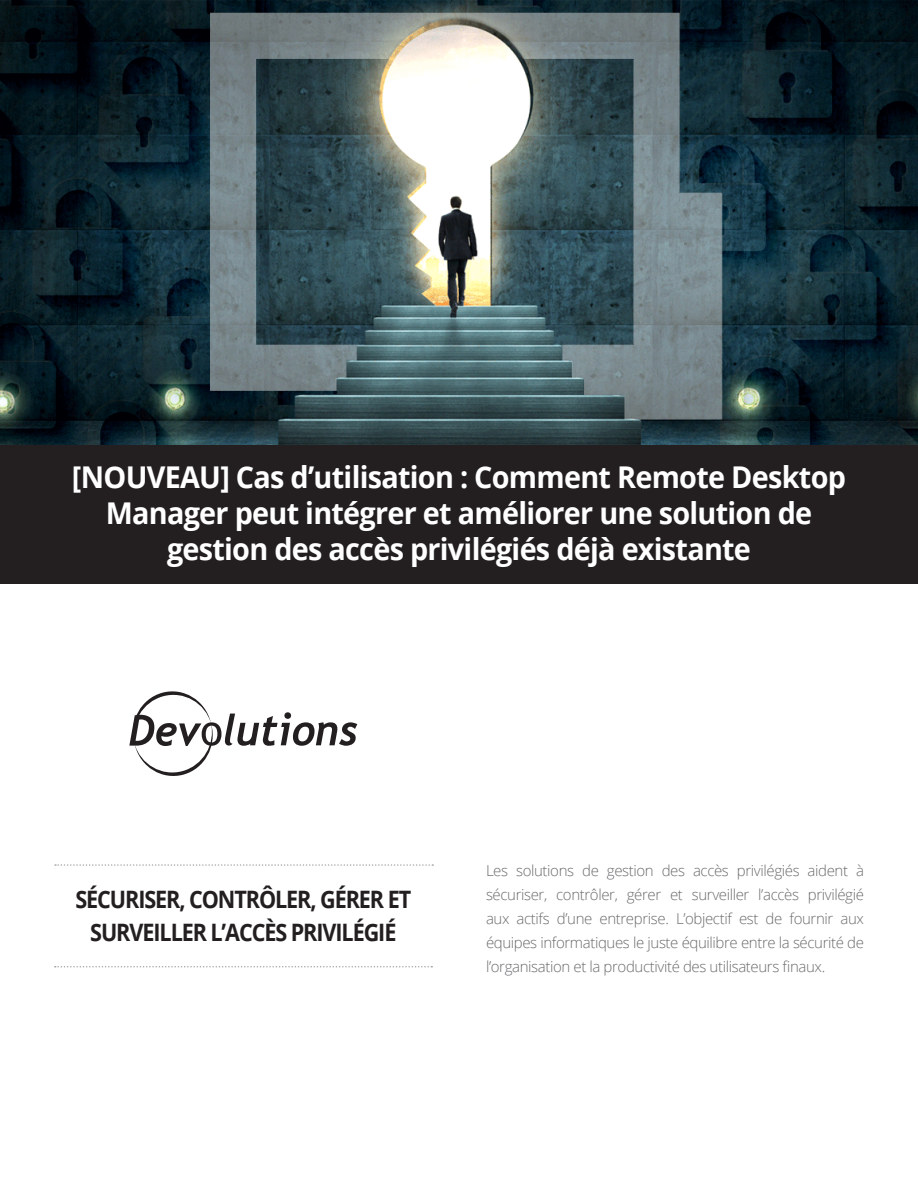
<style>
.page{position:relative;width:918px;height:1188px;background:#fff}
.page>*{position:absolute;margin:0;border:0;box-sizing:border-box;transform-origin:0 0}
.t1{font:700 30px/36px "Open Sans";letter-spacing:-.025em;color:#fff;text-align:center;scale:.96 1}
.t2{font:700 24px/33px "Open Sans";letter-spacing:-.05em;color:#231f20;text-align:center;scale:.9 1}
.t3{font:300 15px/24px "Open Sans";letter-spacing:-.025em;color:#6b6b6e;text-align:justify}
</style>
<div class="page">
<svg style="left:55px;top:966px;width:377px;height:2px"></svg>
<svg style="left:55px;top:864px;width:378px;height:2px"></svg>
<svg style="left:129px;top:691px;width:228px;height:85px"></svg>
<div style="left:0;top:443px;width:918px;height:141px;background:#231f20"></div>
<img style="left:0;top:0;width:918px;height:445px">
<p class="t1" style="left:72px;top:458px;width:808px">[NOUVEAU] Cas d’utilisation : Comment Remote Desktop<br>Manager peut intégrer et améliorer une solution de gestion des accès privilégiés déjà existante</p>
<p class="t2" style="left:75px;top:882px;width:375px">SÉCURISER, CONTRÔLER, GÉRER ET<br>SURVEILLER L’ACCÈS PRIVILÉGIÉ</p>
<p class="t3" style="left:486px;top:858px;width:380px">Les solutions de gestion des accès privilégiés aident à sécuriser, contrôler, gérer et surveiller l’accès privilégié aux actifs d’une entreprise. L’objectif est de fournir aux équipes informatiques le juste équilibre entre la sécurité de l’organisation et la productivité des utilisateurs finaux.</p>
</div>
